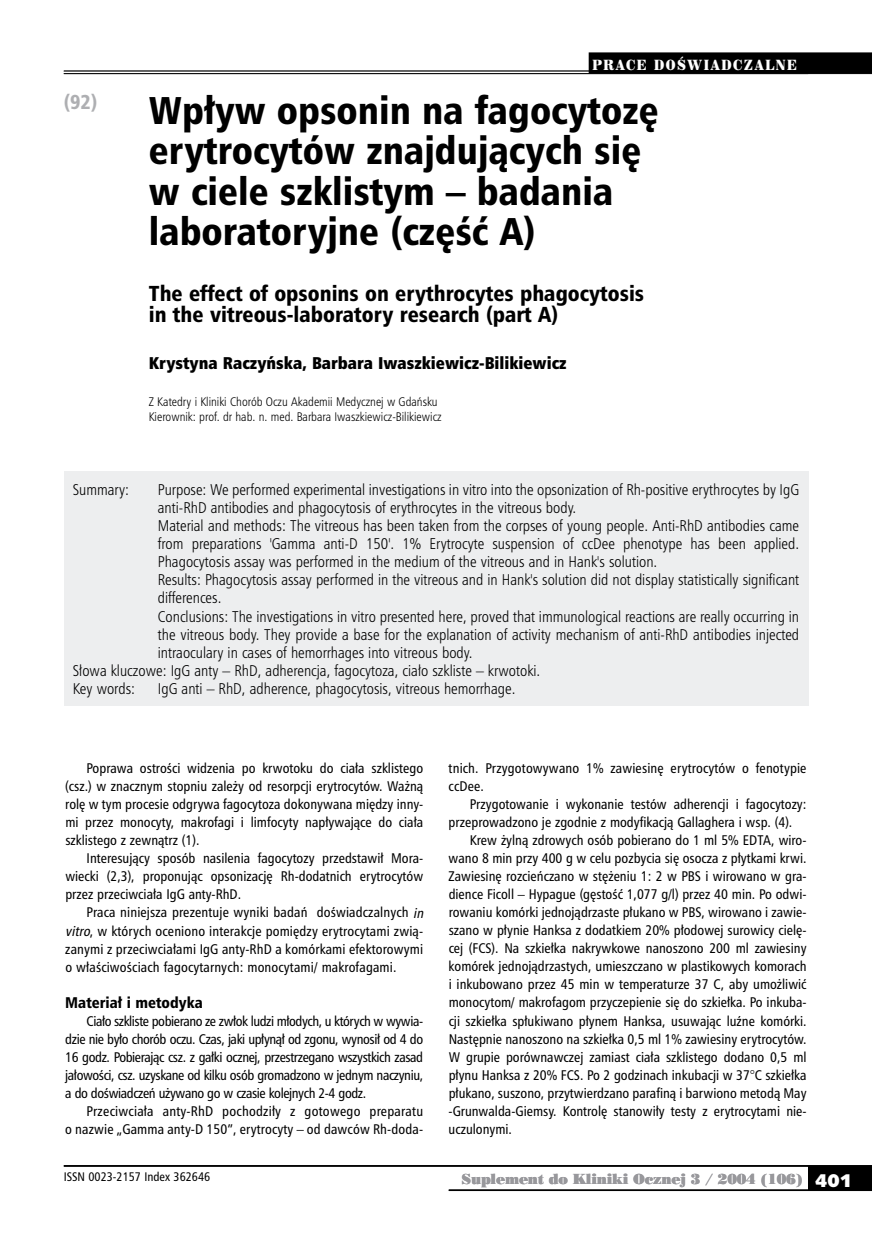
<style>
.page{position:relative;width:872px;height:1234px;background:#fff}
.page>*{position:absolute;margin:0;border:0;box-sizing:border-box;transform-origin:0 0}
.t1{font:37.5px/40.5px "Humnst 777 Blk Cn PL";color:#000}
.t2{font:21px/21px "Humnst 777 Blk Cn PL";color:#000}
.t3{font:19.5px "Humnst 777 Blk Cn PL";color:#aeafb2}
.t4{font:16.5px "Humnst 777 X Blk Cn PL";color:#000}
.t5{font:15px "Humnst 777 Lt Cn PL";color:#000}
.t6{font:15px "Humnst 777 Blk Cn PL";color:#000}
.t7{font:13.5px/18px "Humnst 777 Cn PL";letter-spacing:.01em;color:#000;text-align:justify}
.t8{font:13.5px "Poster Bodoni PL";letter-spacing:-.015em;color:#98989c}
.t9{font:13.5px "Century 725 Blk PL";letter-spacing:.13em;color:#fff;scale:.8 1}
.t10{font:12px/15px "Humnst 777 Lt Cn PL";color:#000}
.t11{font:12px "Humnst 777 Cn PL";color:#000}
.s1{font-style:italic}
.s2{font-family:"Humanst 531 U Blk PL";font-size:18px;color:#fff}
</style>
<div class="page">
<div style="left:808px;top:1165px;width:64px;height:25px;background:#000"></div>
<hr style="left:64px;top:1164px;width:808px;height:2px;background:#000">
<hr style="left:449px;top:1189px;width:423px;height:1px;background:#000">
<hr style="left:64px;top:71px;width:808px;height:1px;background:#000">
<hr style="left:64px;top:73px;width:808px;height:1px;background:#000">
<div style="left:64px;top:471px;width:744px;height:234px;background:#edeeef"></div>
<div style="left:588px;top:52px;width:284px;height:22px;background:#000"></div>
<h3 class="t3" style="left:64px;top:89px;width:35px">(92)</h3>
<p class="t9" style="left:592px;top:56px;width:257px">PRACE DOŚWIADCZALNE</p>
<h1 class="t1" style="left:149px;top:89px;width:511px">Wpływ opso-nin na fa-go-cy-to-zę ery-tro-cy-tów znaj-du-ją-cych się w cie-le szkli-stym – ba-da-nia la-bo-ra-to-ryj-ne (część A)</h1>
<h2 class="t2" style="left:149px;top:282px;width:497px">The ef-fect of opso-nins on ery-th-ro-cy-tes pha-go-cy-to-sis in the vi-tre-ous-l-ab-or-at-ory re-se-arch (part A)</h2>
<p class="t4" style="left:149px;top:352px;width:419px">Kry-sty-na Ra-czyń-ska, Bar-ba-ra Iwasz-kie-wicz--B-il-iki-ew-icz</p>
<p class="t10" style="left:149px;top:393px;width:294px">Z Katedry i Kliniki Chorób Oczu Akademii Medycznej w Gdańsku<br>Kierownik: prof. dr hab. n. med. Barbara Iwaszkiewicz-Bilikiewicz</p>
<p class="t5" style="left:73px;top:480px;width:58px">Summary:</p>
<p class="t5" style="left:158px;top:480px;width:643px">Purpose: We performed experimental investigations in vitro into the opsonization of Rh-positive erythrocytes by IgG</p>
<p class="t5" style="left:158px;top:498px;width:420px">anti-RhD antibodies and phagocytosis of erythrocytes in the vitreous body.</p>
<p class="t5" style="left:158px;top:516px;width:642px">Material and methods: The vitreous has been taken from the corpses of young people. Anti-RhD antibodies came</p>
<p class="t5" style="left:158px;top:534px;width:643px">from preparations 'Gamma anti-D 150'. 1% Erytrocyte suspension of ccDee phenotype has been applied.</p>
<p class="t5" style="left:158px;top:552px;width:501px">Phagocytosis assay was performed in the medium of the vitreous and in Hank's solution.</p>
<p class="t5" style="left:158px;top:570px;width:643px">Results: Phagocytosis assay performed in the vitreous and in Hank's solution did not display statistically significant</p>
<p class="t5" style="left:158px;top:588px;width:65px">differences.</p>
<p class="t5" style="left:158px;top:606px;width:642px">Conclusions: The investigations in vitro presented here, proved that immunological reactions are really occurring in</p>
<p class="t5" style="left:158px;top:624px;width:643px">the vitreous body. They provide a base for the explanation of activity mechanism of anti-RhD antibodies injected</p>
<p class="t5" style="left:158px;top:642px;width:316px">intraoculary in cases of hemorrhages into vitreous body.</p>
<p class="t5" style="left:73px;top:660px;width:469px">Słowa kluczowe: IgG anty – RhD, adherencja, fagocytoza, ciało szkliste – krwotoki.</p>
<p class="t5" style="left:73px;top:678px;width:64px">Key words:</p>
<p class="t5" style="left:158px;top:678px;width:359px">IgG anti – RhD, adherence, phagocytosis, vitreous hemorrhage.</p>
<p class="t7" style="left:65px;top:759px;width:359px;text-indent:21px">Poprawa ostrości widzenia po krwotoku do ciała szklistego (csz.) w znacznym stopniu zależy od resorpcji erytrocytów. Ważną rolę w tym procesie odgrywa fagocytoza dokonywana między inny&shy;mi przez monocyty, makrofagi i limfocyty napływające do ciała szklistego z zewnątrz (1).</p>
<p class="t7" style="left:65px;top:849px;width:359px;text-indent:21px">Interesujący sposób nasilenia fagocytozy przedstawił Mora&shy;wiecki (2,3), proponując opsonizację Rh-dodatnich erytrocytów przez przeciwciała IgG anty-RhD.</p>
<p class="t7" style="left:65px;top:903px;width:363px;text-align:left;text-indent:21px">Praca niniejsza prezentuje wyniki badań doświadczalnych <span class="s1">in vitro</span>, w których oceniono interakcje pomiędzy erytrocytami zwią&shy;zanymi z przeciwciałami IgG anty-RhD a komórkami efektorowymi o właściwościach fagocytarnych: monocytami/ makrofagami.</p>
<p class="t6" style="left:65px;top:992px;width:139px">Ma-te-riał i me-to-dy-ka</p>
<p class="t7" style="left:65px;top:1011px;width:359px;text-indent:21px">Ciało szkliste pobierano ze zwłok ludzi młodych, u których w wywia&shy;dzie nie było chorób oczu. Czas, jaki upłynął od zgonu, wynosił od 4 do 16 godz. Pobierając csz. z gałki ocznej, przestrzegano wszystkich zasad jałowości, csz. uzyskane od kilku osób gromadzono w jednym naczyniu, a do doświadczeń używano go w czasie kolejnych 2-4 godz.</p>
<p class="t7" style="left:65px;top:1101px;width:359px;text-align:right">Przeciwciała anty-RhD pochodziły z gotowego preparatu<br>o nazwie „Gamma anty-D 150”, erytrocyty – od dawców Rh-doda-</p>
<p class="t11" style="left:64px;top:1168px;width:148px">ISSN 0023-2157 Index 362646</p>
<p class="t7" style="left:448px;top:759px;width:359px">tnich. Przygotowywano 1% zawiesinę erytrocytów o fenotypie ccDee.</p>
<p class="t7" style="left:448px;top:795px;width:359px;text-indent:21px">Przygotowanie i wykonanie testów adherencji i fagocytozy: przeprowadzono je zgodnie z modyfikacją Gallaghera i wsp. (4).</p>
<p class="t7" style="left:448px;top:831px;width:359px;text-indent:21px">Krew żylną zdrowych osób pobierano do 1 ml 5% EDTA, wiro&shy;wano 8 min przy 400 g w celu pozbycia się osocza z płytkami krwi.<br>Zawiesinę rozcieńczano w stężeniu 1: 2 w PBS i wirowano w gra&shy;dience Ficoll – Hypague (gęstość 1,077 g/l) przez 40 min. Po odwi&shy;rowaniu komórki jednojądrzaste płukano w PBS, wirowano i zawie&shy;szano w płynie Hanksa z dodatkiem 20% płodowej surowicy cielę&shy;cej (FCS). Na szkiełka nakrywkowe nanoszono 200 ml zawiesiny komórek jednojądrzastych, umieszczano w plastikowych komorach i inkubowano przez 45 min w temperaturze 37 C, aby umożliwić monocytom/ makrofagom przyczepienie się do szkiełka. Po inkuba&shy;cji szkiełka spłukiwano płynem Hanksa, usuwając luźne komórki.<br>Następnie nanoszono na szkiełka 0,5 ml 1% zawiesiny erytrocytów.<br>W grupie porównawczej zamiast ciała szklistego dodano 0,5 ml płynu Hanksa z 20% FCS. Po 2 godzinach inkubacji w 37°C szkiełka płukano, suszono, przytwierdzano parafiną i barwiono metodą May -Grunwalda-Giemsy. Kontrolę stanowiły testy z erytrocytami nie&shy;uczulonymi.</p>
<p class="t8" style="left:461px;top:1169px;width:392px">Suplement do Kliniki Ocznej 3 / 2004 (106) <span class="s2">401</span></p>
</div>
